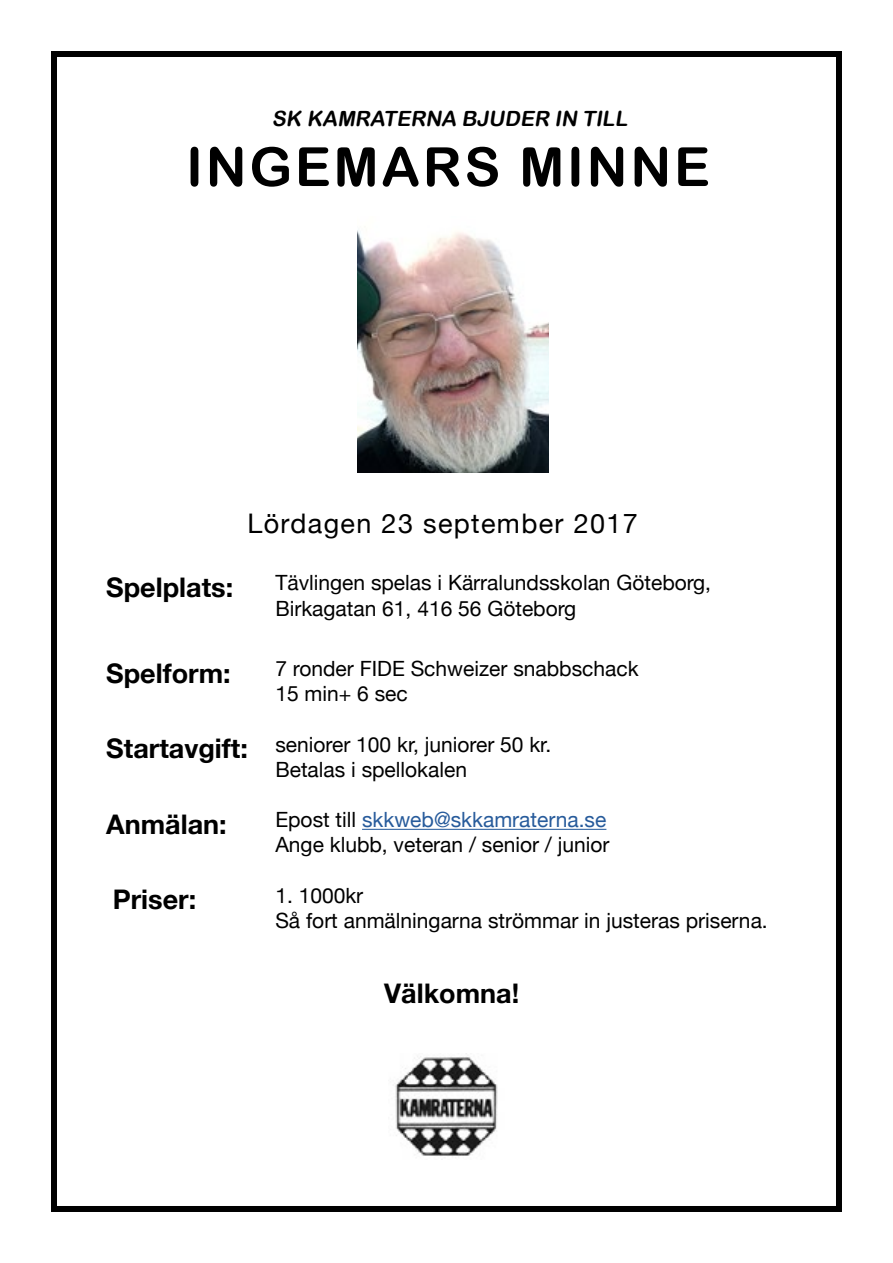
<style>
.page{position:relative;width:893px;height:1263px;background:#fff}
.page>*{position:absolute;margin:0;border:0;box-sizing:border-box;transform-origin:0 0}
.t1{font:54px "Arial Rounded MT Bold";letter-spacing:.05em;color:#000}
.t2{font:700 27px "Helvetica Neue";color:#000}
.t3{font:27px "Helvetica Neue";letter-spacing:.05em;color:#000}
.t4{font:21px "Helvetica Neue";color:#000}
.t5{font:21px "Helvetica Neue";color:#275b9b}
.t6{font:italic 21px "Arial Rounded MT Bold";color:#000}
.s1{color:#000}
</style>
<div class="page">
<img style="left:357px;top:230px;width:192px;height:242px">
<hr style="left:362px;top:829px;width:244px;height:1px;background:#275b9b">
<img style="left:395px;top:1053px;width:103px;height:103px">
<div style="left:51px;top:51px;width:791px;height:1161px;border:6px solid #000"></div>
<p class="t6" style="left:272px;top:106px;width:361px">SK KAMRATERNA BJUDER IN TILL</p>
<p class="t1" style="left:186px;top:135px;width:525px">INGEMARS MINNE</p>
<p class="t3" style="left:247px;top:504px;width:392px">Lördagen 23 september 2017</p>
<p class="t2" style="left:106px;top:566px;width:128px">Spelplats:</p>
<p class="t4" style="left:275px;top:568px;width:437px">Tävlingen spelas i Kärralundsskolan Göteborg,</p>
<p class="t4" style="left:275px;top:593px;width:302px">Birkagatan 61, 416 56 Göteborg</p>
<p class="t2" style="left:106px;top:652px;width:126px">Spelform:</p>
<p class="t4" style="left:275px;top:654px;width:365px">7 ronder FIDE Schweizer snabbschack</p>
<p class="t4" style="left:275px;top:679px;width:134px">15 min+ 6 sec</p>
<p class="t2" style="left:106px;top:727px;width:143px">Startavgift:</p>
<p class="t4" style="left:275px;top:729px;width:277px">seniorer 100 kr, juniorer 50 kr.</p>
<p class="t4" style="left:275px;top:754px;width:193px">Betalas i spellokalen</p>
<p class="t2" style="left:106px;top:803px;width:122px">Anmälan:</p>
<p class="t5" style="left:275px;top:805px;width:333px"><span class="s1">Epost till</span> skkweb@skkamraterna.se</p>
<p class="t4" style="left:275px;top:830px;width:336px">Ange klubb, veteran / senior / junior</p>
<p class="t2" style="left:113px;top:878px;width:85px">Priser:</p>
<p class="t4" style="left:275px;top:880px;width:89px">1. 1000kr</p>
<p class="t4" style="left:275px;top:905px;width:494px">Så fort anmälningarna strömmar in justeras priserna.</p>
<p class="t2" style="left:384px;top:972px;width:136px">Välkomna!</p>
</div>
